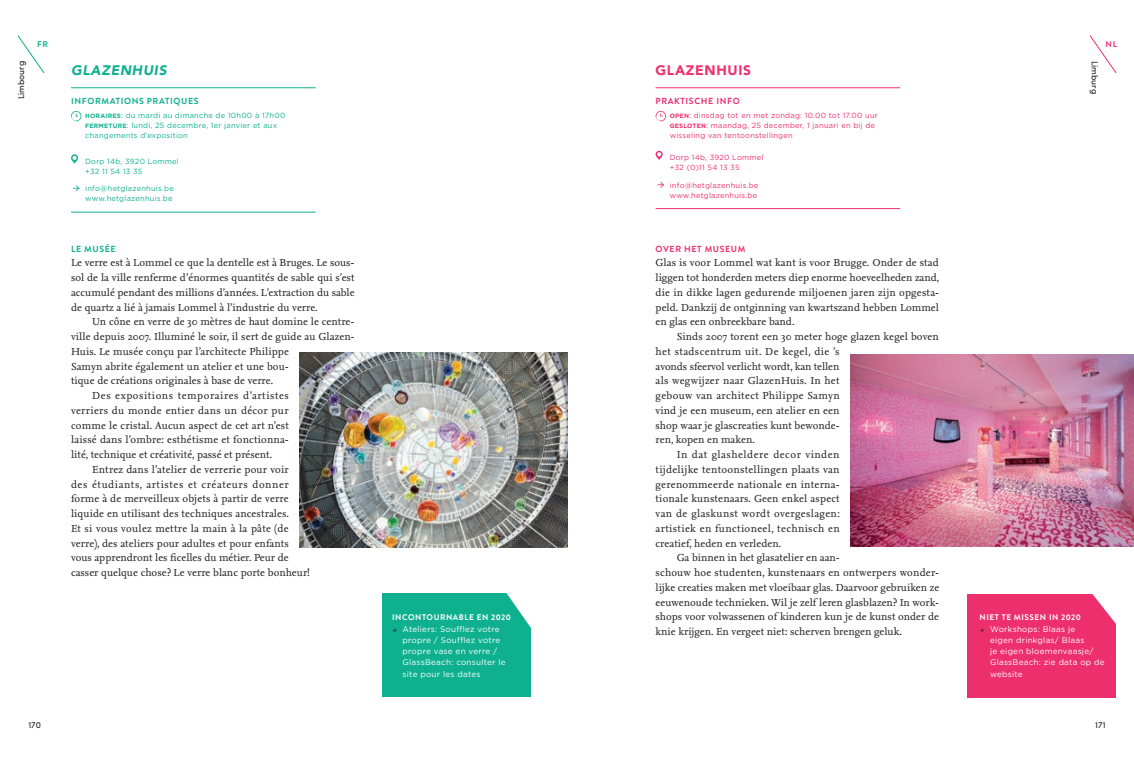
<style>
.page{position:relative;width:1134px;height:762px;background:#fff}
.page>*{position:absolute;margin:0;border:0;box-sizing:border-box;transform-origin:0 0}
.t1{font:italic 900 13.75px "Avenir";letter-spacing:.05em;color:#0eb090}
.t2{font:900 13.75px "Avenir";letter-spacing:.05em;color:#ee2f6e}
.t3{font:10.62px/14.8px "Nexus Serif";letter-spacing:.01em;color:#231f20;text-align:justify}
.t4{font:10.62px "Nexus Serif";letter-spacing:.03em;color:#231f20}
.t5{font:10.62px "Nexus Serif";letter-spacing:.05em;color:#231f20}
.t6{font:10.62px "Nexus Serif";letter-spacing:.045em;color:#231f20}
.t7{font:700 8.75px "Brandon Grotesque";letter-spacing:.07em;color:#0eb090}
.t8{font:700 8.75px "Brandon Grotesque";letter-spacing:.07em;color:#ee2f6e}
.t9{font:8.75px "Sofia Pro";color:#231f20}
.t10{font:700 8.38px "Brandon Grotesque";color:#0eb090}
.t11{font:700 8.38px "Brandon Grotesque";color:#ee2f6e}
.t12{font:8.12px/11.2px "Gotham";letter-spacing:.03em;color:#fff}
.t13{font:700 8.12px "Brandon Grotesque";letter-spacing:.07em;color:#fff}
.t14{font:7.5px/10px "Gotham";letter-spacing:.03em;color:#ee2f6e}
.t15{font:7.5px/10px "Gotham";letter-spacing:.03em;color:#0eb090}
.s1{font-weight:700;font-size:6.25px}
</style>
<div class="page">
<svg style="left:17px;top:35px;width:28px;height:38px"></svg>
<svg style="left:1089px;top:35px;width:28px;height:38px"></svg>
<hr style="left:71px;top:87px;width:245px;height:1px;background:#0eb090">
<hr style="left:71px;top:212px;width:245px;height:1px;background:#0eb090">
<svg style="left:71px;top:111px;width:10px;height:11px"></svg>
<svg style="left:71px;top:154px;width:7px;height:10px"></svg>
<svg style="left:73px;top:185px;width:6px;height:6px"></svg>
<hr style="left:656px;top:87px;width:244px;height:1px;background:#ee2f6e">
<hr style="left:656px;top:208px;width:244px;height:1px;background:#ee2f6e">
<svg style="left:656px;top:111px;width:10px;height:11px"></svg>
<svg style="left:656px;top:151px;width:7px;height:9px"></svg>
<svg style="left:657px;top:182px;width:7px;height:6px"></svg>
<img style="left:299px;top:352px;width:268px;height:195px">
<img style="left:850px;top:355px;width:284px;height:191px">
<div style="left:382px;top:593px;width:148px;height:104px;background:#0eb090"></div>
<svg style="left:506px;top:593px;width:25px;height:37px"></svg>
<div style="left:967px;top:593px;width:149px;height:104px;background:#ee2f6e"></div>
<svg style="left:1091px;top:593px;width:25px;height:31px"></svg>
<p class="t10" style="left:37px;top:38px;width:12px">fr</p>
<p class="t11" style="left:1106px;top:38px;width:13px">nl</p>
<p class="t9" style="left:15px;top:99px;width:40px;rotate:-90deg">Limbourg</p>
<p class="t9" style="left:1101px;top:61px;width:35px;rotate:90deg">Limburg</p>
<p class="t1" style="left:71px;top:58px;width:97px">GLAZENHUIS</p>
<p class="t7" style="left:71px;top:95px;width:129px">INFORMATIONS PRATIQUES</p>
<p class="t15" style="left:85px;top:110px;width:202px"><span class="s1">HORAIRES</span>: du mardi au dimanche de 10h00 à 17h00<br><span class="s1">FERMETURE</span>: lundi, 25 décembre, 1er janvier et aux changements d’exposition</p>
<p class="t15" style="left:85px;top:156px;width:95px">Dorp 14b, 3920 Lommel +32 11 54 13 35</p>
<p class="t15" style="left:85px;top:183px;width:90px">info@hetglazenhuis.be www.hetglazenhuis.be</p>
<p class="t2" style="left:656px;top:58px;width:97px">GLAZENHUIS</p>
<p class="t8" style="left:656px;top:95px;width:86px">PRAKTISCHE INFO</p>
<p class="t14" style="left:670px;top:110px;width:210px"><span class="s1">OPEN</span>: dinsdag tot en met zondag: 10.00 tot 17.00 uur<br><span class="s1">GESLOTEN</span>: maandag, 25 december, 1 januari en bij de wisseling van tentoonstellingen</p>
<p class="t14" style="left:670px;top:152px;width:95px">Dorp 14b, 3920 Lommel +32 (0)11 54 13 35</p>
<p class="t14" style="left:670px;top:180px;width:90px">info@hetglazenhuis.be www.hetglazenhuis.be</p>
<p class="t7" style="left:71px;top:242px;width:46px">LE MUSÉE</p>
<p class="t3" style="left:71px;top:255px;width:285px">Le verre est à Lommel ce que la dentelle est à Bruges. Le sous&shy;sol de la ville renferme d’énormes quantités de sable qui s’est accumulé pendant des millions d’années. L’extraction du sable de quartz a lié à jamais Lommel à l’industrie du verre.</p>
<p class="t3" style="left:92px;top:314px;width:264px">Un cône en verre de 30 mètres de haut domine le centre-</p>
<p class="t3" style="left:71px;top:329px;width:285px">ville depuis 2007. Illuminé le soir, il sert de guide au Glazen-</p>
<p class="t3" style="left:71px;top:344px;width:219px">Huis. Le musée conçu par l’architecte Philippe</p>
<p class="t3" style="left:71px;top:358px;width:219px">Samyn abrite également un atelier et une bou-</p>
<p class="t3" style="left:71px;top:373px;width:204px">tique de créations originales à base de verre.</p>
<p class="t5" style="left:92px;top:389px;width:198px">Des expositions temporaires d’artistes</p>
<p class="t4" style="left:71px;top:403px;width:219px">verriers du monde entier dans un décor pur</p>
<p class="t3" style="left:71px;top:417px;width:219px">comme le cristal. Aucun aspect de cet art n’est</p>
<p class="t3" style="left:71px;top:432px;width:219px">laissé dans l’ombre: esthétisme et fonctionna-</p>
<p class="t3" style="left:71px;top:447px;width:203px">lité, technique et créativité, passé et présent.</p>
<p class="t3" style="left:92px;top:462px;width:198px">Entrez dans l’atelier de verrerie pour voir</p>
<p class="t5" style="left:71px;top:477px;width:219px">des étudiants, artistes et créateurs donner</p>
<p class="t3" style="left:71px;top:491px;width:219px">forme à de merveilleux objets à partir de verre</p>
<p class="t3" style="left:71px;top:506px;width:219px">liquide en utilisant des techniques ancestrales.</p>
<p class="t3" style="left:71px;top:521px;width:219px">Et si vous voulez mettre la main à la pâte (de</p>
<p class="t3" style="left:71px;top:535px;width:219px">verre), des ateliers pour adultes et pour enfants</p>
<p class="t3" style="left:71px;top:550px;width:219px">vous apprendront les ficelles du métier. Peur de</p>
<p class="t3" style="left:71px;top:565px;width:240px">casser quelque chose? Le verre blanc porte bonheur!</p>
<p class="t13" style="left:392px;top:612px;width:120px">INCONTOURNABLE EN 2020</p>
<p class="t12" style="left:403px;top:623px;width:104px">Ateliers: Soufflez votre propre / Soufflez votre propre vase en verre /<br>GlassBeach: consulter le site pour les dates</p>
<p class="t8" style="left:656px;top:242px;width:91px">OVER HET MUSEUM</p>
<p class="t3" style="left:656px;top:255px;width:285px">Glas is voor Lommel wat kant is voor Brugge. Onder de stad liggen tot honderden meters diep enorme hoeveelheden zand, die in dikke lagen gedurende miljoenen jaren zijn opgesta&shy;peld. Dankzij de ontginning van kwartszand hebben Lommel en glas een onbreekbare band.</p>
<p class="t3" style="left:677px;top:329px;width:264px">Sinds 2007 torent een 30 meter hoge glazen kegel boven</p>
<p class="t4" style="left:656px;top:344px;width:185px">het stadscentrum uit. De kegel, die ’s</p>
<p class="t3" style="left:656px;top:358px;width:185px">avonds sfeervol verlicht wordt, kan tellen</p>
<p class="t3" style="left:656px;top:373px;width:186px">als wegwijzer naar GlazenHuis. In het</p>
<p class="t4" style="left:656px;top:389px;width:186px">gebouw van architect Philippe Samyn</p>
<p class="t3" style="left:656px;top:403px;width:186px">vind je een museum, een atelier en een</p>
<p class="t3" style="left:656px;top:417px;width:186px">shop waar je glascreaties kunt bewonde-</p>
<p class="t3" style="left:656px;top:432px;width:101px">ren, kopen en maken.</p>
<p class="t6" style="left:677px;top:448px;width:164px">In dat glasheldere decor vinden</p>
<p class="t3" style="left:656px;top:462px;width:185px">tijdelijke tentoonstellingen plaats van</p>
<p class="t3" style="left:656px;top:476px;width:186px">gerenommeerde nationale en interna-</p>
<p class="t3" style="left:656px;top:491px;width:186px">tionale kunstenaars. Geen enkel aspect</p>
<p class="t4" style="left:656px;top:507px;width:186px">van de glaskunst wordt overgeslagen:</p>
<p class="t4" style="left:656px;top:521px;width:186px">artistiek en functioneel, technisch en</p>
<p class="t3" style="left:656px;top:535px;width:127px">creatief, heden en verleden.</p>
<p class="t3" style="left:677px;top:550px;width:164px">Ga binnen in het glasatelier en aan-</p>
<p class="t3" style="left:656px;top:565px;width:285px">schouw hoe studenten, kunstenaars en ontwerpers wonder-</p>
<p class="t3" style="left:656px;top:580px;width:285px">lijke creaties maken met vloeibaar glas. Daarvoor gebruiken ze</p>
<p class="t3" style="left:656px;top:594px;width:285px">eeuwenoude technieken. Wil je zelf leren glasblazen? In work-</p>
<p class="t3" style="left:656px;top:609px;width:285px">shops voor volwassenen of kinderen kun je de kunst onder de</p>
<p class="t3" style="left:656px;top:624px;width:248px">knie krijgen. En vergeet niet: scherven brengen geluk.</p>
<p class="t13" style="left:979px;top:612px;width:103px">NIET TE MISSEN IN 2020</p>
<p class="t12" style="left:990px;top:623px;width:116px">Workshops: Blaas je<br>eigen drinkglas/ Blaas<br>je eigen bloemenvaasje/<br>GlassBeach: zie data op de website</p>
<p class="t9" style="left:28px;top:718px;width:14px">170</p>
<p class="t9" style="left:1095px;top:718px;width:12px">171</p>
</div>
